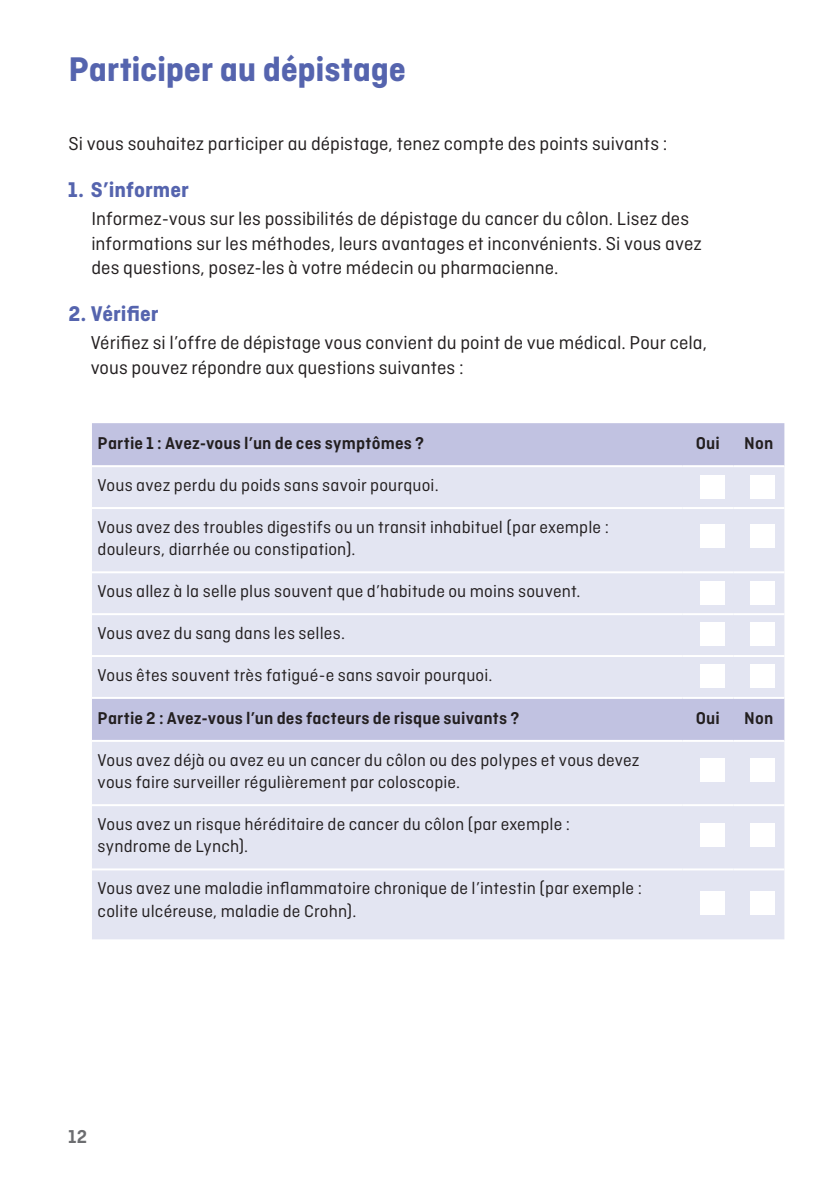
<style>
.page{position:relative;width:840px;height:1191px;background:#fff}
.page>*{position:absolute;margin:0;border:0;box-sizing:border-box;transform-origin:0 0}
.t1{font:700 36px "Ciutadella";letter-spacing:-.01em;color:#5564ae}
.t2{font:700 22.4px "Ciutadella";letter-spacing:.005em;color:#5564ae}
.t3{font:19.6px/24.8px "Ciutadella";color:#231f20}
.t4{font:600 19.6px "Ciutadella";color:#6c6d70}
.t5{font:18px/22.4px "Ciutadella";letter-spacing:.01em;color:#231f20}
.t6{font:600 18px "Ciutadella";letter-spacing:.01em;color:#231f20}
</style>
<div class="page">
<div style="left:92px;top:423px;width:692px;height:42px;background:#c1c2e1"></div>
<svg style="left:92px;top:467px;width:692px;height:472px;background:#e0e1f0"></svg>
<hr style="left:92px;top:507px;width:589px;height:2px;background:#fff">
<hr style="left:681px;top:507px;width:52px;height:2px;background:#fff">
<hr style="left:733px;top:507px;width:51px;height:2px;background:#fff">
<hr style="left:92px;top:571px;width:589px;height:2px;background:#fff">
<hr style="left:681px;top:571px;width:52px;height:2px;background:#fff">
<hr style="left:733px;top:571px;width:51px;height:2px;background:#fff">
<hr style="left:92px;top:613px;width:589px;height:2px;background:#fff">
<hr style="left:681px;top:613px;width:52px;height:2px;background:#fff">
<hr style="left:733px;top:613px;width:51px;height:2px;background:#fff">
<hr style="left:92px;top:655px;width:589px;height:2px;background:#fff">
<hr style="left:681px;top:655px;width:52px;height:2px;background:#fff">
<hr style="left:733px;top:655px;width:51px;height:2px;background:#fff">
<hr style="left:92px;top:740px;width:589px;height:2px;background:#fff">
<hr style="left:681px;top:740px;width:52px;height:2px;background:#fff">
<hr style="left:733px;top:740px;width:51px;height:2px;background:#fff">
<hr style="left:92px;top:804px;width:589px;height:2px;background:#fff">
<hr style="left:681px;top:804px;width:52px;height:2px;background:#fff">
<hr style="left:733px;top:804px;width:51px;height:2px;background:#fff">
<hr style="left:92px;top:868px;width:589px;height:2px;background:#fff">
<hr style="left:681px;top:868px;width:52px;height:2px;background:#fff">
<hr style="left:733px;top:868px;width:51px;height:2px;background:#fff">
<hr style="left:92px;top:697px;width:589px;height:2px;background:#fff">
<hr style="left:681px;top:697px;width:52px;height:2px;background:#fff">
<hr style="left:733px;top:697px;width:51px;height:2px;background:#fff">
<div style="left:700px;top:475px;width:24px;height:23px;background:#fff"></div>
<div style="left:700px;top:524px;width:24px;height:23px;background:#fff"></div>
<div style="left:700px;top:581px;width:24px;height:23px;background:#fff"></div>
<div style="left:700px;top:622px;width:24px;height:24px;background:#fff"></div>
<div style="left:700px;top:665px;width:24px;height:23px;background:#fff"></div>
<div style="left:700px;top:758px;width:24px;height:23px;background:#fff"></div>
<div style="left:700px;top:823px;width:24px;height:23px;background:#fff"></div>
<div style="left:700px;top:891px;width:24px;height:23px;background:#fff"></div>
<div style="left:750px;top:475px;width:24px;height:23px;background:#fff"></div>
<div style="left:750px;top:524px;width:24px;height:23px;background:#fff"></div>
<div style="left:750px;top:581px;width:24px;height:23px;background:#fff"></div>
<div style="left:750px;top:622px;width:24px;height:24px;background:#fff"></div>
<div style="left:750px;top:665px;width:24px;height:23px;background:#fff"></div>
<div style="left:750px;top:758px;width:24px;height:23px;background:#fff"></div>
<div style="left:750px;top:823px;width:24px;height:23px;background:#fff"></div>
<div style="left:750px;top:891px;width:24px;height:23px;background:#fff"></div>
<h1 class="t1" style="left:68px;top:48px;width:339px">Participer au dépistage</h1>
<p class="t3" style="left:68px;top:131px;width:600px">Si vous souhaitez participer au dépistage, tenez compte des points suivants :</p>
<p class="t2" style="left:68px;top:177px;width:122px">1. S’informer</p>
<p class="t3" style="left:91px;top:206px;width:611px">Informez-vous sur les possibilités de dépistage du cancer du côlon. Lisez des informations sur les méthodes, leurs avantages et inconvénients. Si vous avez des questions, posez-les à votre médecin ou pharmacienne.</p>
<p class="t2" style="left:68px;top:301px;width:91px">2. Vérifier</p>
<p class="t3" style="left:91px;top:330px;width:617px">Vérifiez si l’offre de dépistage vous convient du point de vue médical. Pour cela, vous pouvez répondre aux questions suivantes :</p>
<p class="t6" style="left:98px;top:433px;width:328px">Partie 1 : Avez-vous l’un de ces symptômes ?</p>
<p class="t6" style="left:695px;top:433px;width:26px">Oui</p>
<p class="t6" style="left:743px;top:433px;width:31px">Non</p>
<p class="t5" style="left:98px;top:474px;width:342px">Vous avez perdu du poids sans savoir pourquoi.</p>
<p class="t5" style="left:98px;top:516px;width:512px">Vous avez des troubles digestifs ou un transit inhabituel (par exemple : douleurs, diarrhée ou constipation).</p>
<p class="t5" style="left:98px;top:580px;width:484px">Vous allez à la selle plus souvent que d’habitude ou moins souvent.</p>
<p class="t5" style="left:98px;top:622px;width:249px">Vous avez du sang dans les selles.</p>
<p class="t5" style="left:98px;top:663px;width:396px">Vous êtes souvent très fatigué-e sans savoir pourquoi.</p>
<p class="t6" style="left:98px;top:707px;width:423px">Partie 2 : Avez-vous l’un des facteurs de risque suivants ?</p>
<p class="t6" style="left:695px;top:707px;width:26px">Oui</p>
<p class="t6" style="left:743px;top:707px;width:31px">Non</p>
<p class="t5" style="left:98px;top:748px;width:543px">Vous avez déjà ou avez eu un cancer du côlon ou des polypes et vous devez vous faire surveiller régulièrement par coloscopie.</p>
<p class="t5" style="left:98px;top:813px;width:473px">Vous avez un risque héréditaire de cancer du côlon (par exemple : syndrome de Lynch).</p>
<p class="t5" style="left:98px;top:877px;width:545px">Vous avez une maladie inflammatoire chronique de l’intestin (par exemple : colite ulcéreuse, maladie de Crohn).</p>
<p class="t4" style="left:68px;top:1125px;width:21px">12</p>
</div>
